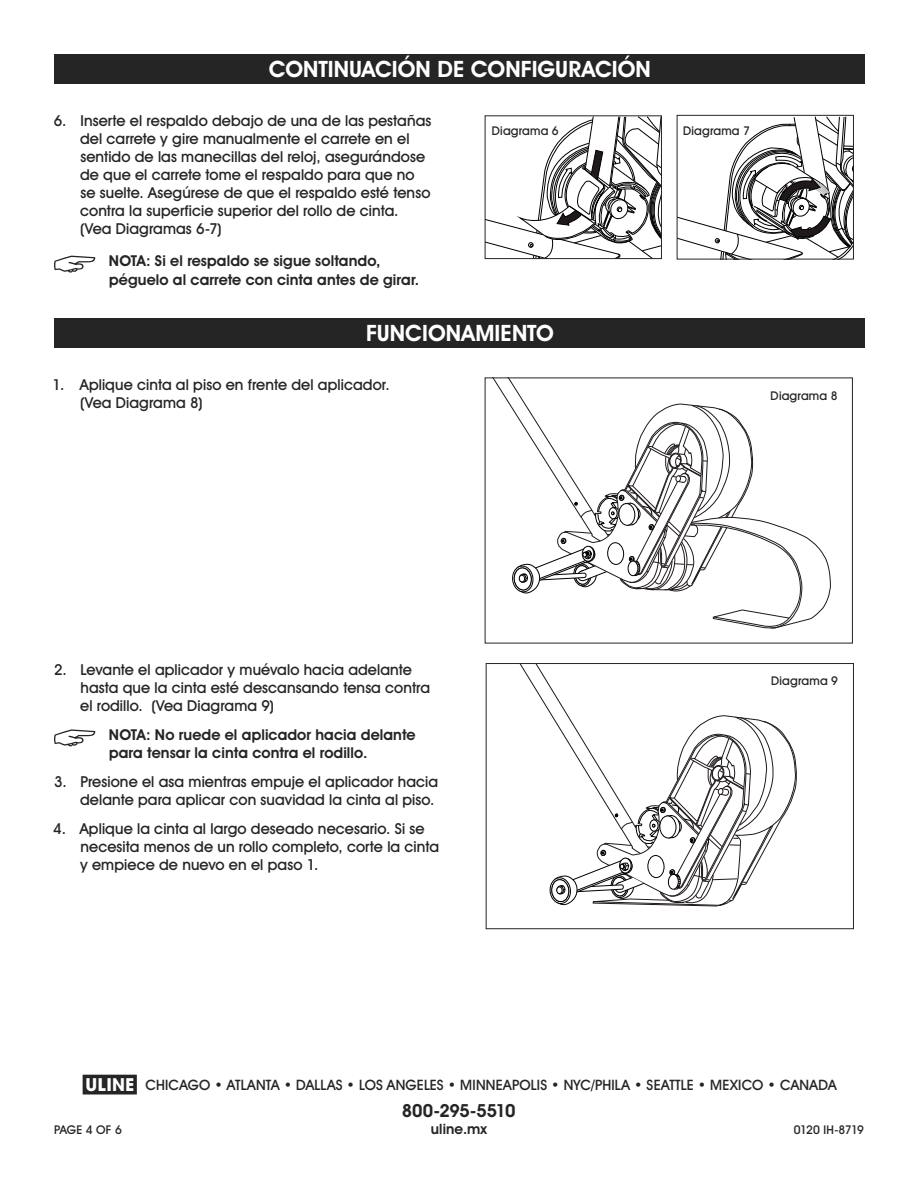
<style>
.page{position:relative;width:918px;height:1188px;background:#fff}
.page>*{position:absolute;margin:0;border:0;box-sizing:border-box;transform-origin:0 0}
.t1{font:700 22.5px "Uline Two Knine";letter-spacing:.005em;color:#fff}
.t2{font:700 18px "Uline Two Knine";letter-spacing:-.02em;color:#252525}
.t3{font:15px/18px "Uline Two Knine";letter-spacing:.005em;color:#252525}
.t4{font:700 15px/18.8px "Uline Two Knine";letter-spacing:.005em;color:#252525}
.t5{font:14.25px "Uline Two Knine";letter-spacing:.01em;color:#252525}
.t6{font:700 14.25px "Uline Two Knine";letter-spacing:.01em;color:#252525}
.t7{font:12px "Uline Two Knine";letter-spacing:.015em;color:#252525}
.t8{font:12px "Uline Two Knine";letter-spacing:-.05em;color:#252525}
.s1{font-size:18px}
</style>
<div class="page">
<div style="left:55px;top:54px;width:810px;height:30px;background:#252525"></div>
<div style="left:55px;top:318px;width:810px;height:30px;background:#252525"></div>
<svg style="left:494px;top:380px;width:337px;height:249px"></svg>
<svg style="left:487px;top:117px;width:173px;height:140px"></svg>
<div style="left:485px;top:115px;width:177px;height:144px;border:1px solid #252525"></div>
<svg style="left:677px;top:117px;width:177px;height:143px"></svg>
<div style="left:677px;top:115px;width:177px;height:144px;border:1px solid #252525"></div>
<svg style="left:520px;top:665px;width:277px;height:241px"></svg>
<div style="left:486px;top:663px;width:368px;height:266px;border:1px solid #252525"></div>
<svg style="left:54px;top:256px;width:41px;height:17px"></svg>
<svg style="left:54px;top:729px;width:41px;height:17px"></svg>
<h1 class="t1" style="left:269px;top:56px;width:384px">CONTINUACIÓN DE CONFIGURACIÓN</h1>
<p class="t3" style="left:80px;top:112px;width:353px;text-indent:-26px">6. Inserte el respaldo debajo de una de las pestañas del carrete y gire manualmente el carrete en el sentido de las manecillas del reloj, asegurándose de que el carrete tome el respaldo para que no se suelte. Asegúrese de que el respaldo esté tenso contra la superficie superior del rollo de cinta. (Vea Diagramas 6-7)</p>
<p class="t4" style="left:109px;top:252px;width:312px">NOTA: Si el respaldo se sigue soltando, péguelo al carrete con cinta antes de girar.</p>
<p class="t7" style="left:492px;top:123px;width:68px">Diagrama 6</p>
<p class="t7" style="left:683px;top:123px;width:68px">Diagrama 7</p>
<h1 class="t1" style="left:366px;top:319px;width:189px">FUNCIONAMIENTO</h1>
<p class="t3" style="left:80px;top:375px;width:311px;text-indent:-27px">1. Aplique cinta al piso en frente del aplicador. (Vea Diagrama 8)</p>
<p class="t3" style="left:80px;top:661px;width:351px;text-indent:-26px">2. Levante el aplicador y muévalo hacia adelante hasta que la cinta esté descansando tensa contra el rodillo. (Vea Diagrama 9)</p>
<p class="t4" style="left:109px;top:726px;width:308px;line-height:18px">NOTA: No ruede el aplicador hacia delante para tensar la cinta contra el rodillo.</p>
<p class="t3" style="left:54px;top:772px;width:386px;text-align:right">3. Presione el asa mientras empuje el aplicador hacia delante para aplicar con suavidad la cinta al piso.</p>
<p class="t3" style="left:80px;top:819px;width:361px;text-indent:-27px">4. Aplique la cinta al largo deseado necesario. Si se necesita menos de un rollo completo, corte la cinta y empiece de nuevo en el paso 1.</p>
<p class="t7" style="left:771px;top:388px;width:68px">Diagrama 8</p>
<p class="t7" style="left:771px;top:674px;width:68px">Diagrama 9</p>
<p class="t5" style="left:83px;top:1076px;width:755px"><span class="s1">π</span> CHICAGO • ATLANTA • DALLAS • LOS ANGELES • MINNEAPOLIS • NYC/PHILA • SEATTLE • MEXICO • CANADA</p>
<p class="t2" style="left:402px;top:1099px;width:115px">800-295-5510</p>
<p class="t6" style="left:431px;top:1120px;width:58px">uline.mx</p>
<p class="t7" style="left:54px;top:1122px;width:69px">PAGE 4 OF 6</p>
<p class="t8" style="left:794px;top:1122px;width:72px">0120 IH-8719</p>
</div>
